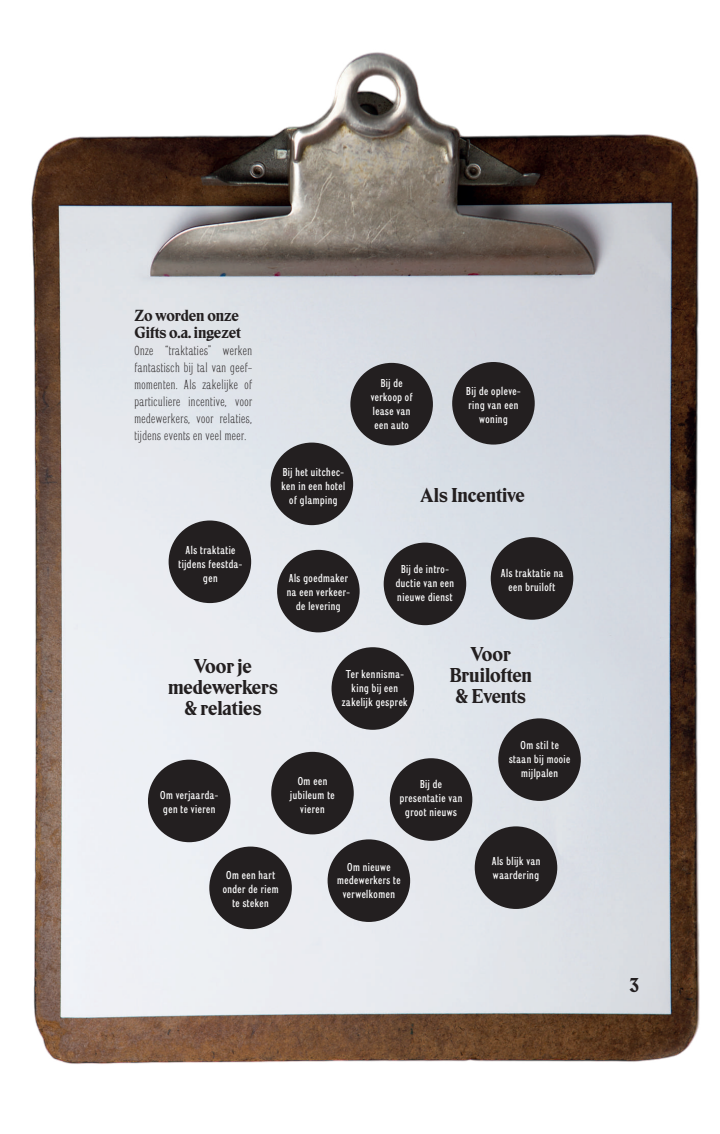
<style>
.page{position:relative;width:720px;height:1134px;background:#fff}
.page>*{position:absolute;margin:0;border:0;box-sizing:border-box;transform-origin:0 0}
.t1{font:20px/21px "Eksell Display Small";letter-spacing:-.01em;color:#231f20;text-align:center}
.t2{font:16px/17px "Eksell Display Small";letter-spacing:-.005em;color:#231f20}
.t3{font:300 12px/17px "Carriage";letter-spacing:.04em;color:#231f20;text-align:justify}
.t4{font:700 10.5px/14px "Carriage";letter-spacing:.05em;color:#fff;text-align:center}
</style>
<div class="page">
<img style="left:189px;top:52px;width:364px;height:1011px">
<img style="left:31px;top:135px;width:158px;height:929px">
<img style="left:553px;top:134px;width:147px;height:928px">
<div style="left:271px;top:443px;width:82px;height:82px;background:#231f20;border-radius:50%"></div>
<div style="left:350px;top:363px;width:83px;height:82px;background:#231f20;border-radius:50%"></div>
<div style="left:384px;top:543px;width:82px;height:82px;background:#231f20;border-radius:50%"></div>
<div style="left:277px;top:550px;width:83px;height:82px;background:#231f20;border-radius:50%"></div>
<div style="left:332px;top:647px;width:82px;height:83px;background:#231f20;border-radius:50%"></div>
<div style="left:491px;top:537px;width:82px;height:83px;background:#231f20;border-radius:50%"></div>
<div style="left:452px;top:362px;width:83px;height:83px;background:#231f20;border-radius:50%"></div>
<div style="left:148px;top:760px;width:83px;height:82px;background:#231f20;border-radius:50%"></div>
<div style="left:498px;top:718px;width:83px;height:83px;background:#231f20;border-radius:50%"></div>
<div style="left:271px;top:752px;width:83px;height:82px;background:#231f20;border-radius:50%"></div>
<div style="left:209px;top:846px;width:83px;height:83px;background:#231f20;border-radius:50%"></div>
<div style="left:169px;top:520px;width:82px;height:83px;background:#231f20;border-radius:50%"></div>
<div style="left:390px;top:758px;width:82px;height:83px;background:#231f20;border-radius:50%"></div>
<div style="left:475px;top:826px;width:82px;height:83px;background:#231f20;border-radius:50%"></div>
<div style="left:328px;top:839px;width:82px;height:83px;background:#231f20;border-radius:50%"></div>
<h2 class="t2" style="left:134px;top:307px;width:108px">Zo worden onze<br>Gifts o.a. ingezet</h2>
<p class="t3" style="left:134px;top:342px;width:119px">Onze “traktaties” werken fantastisch bij tal van geef&shy;momenten. Als zakelijke of particuliere incentive, voor medewerkers, voor relaties, tijdens events en veel meer.</p>
<p class="t4" style="left:179px;top:543px;width:65px">Als traktatie tijdens feestda&shy;gen</p>
<p class="t4" style="left:282px;top:465px;width:65px">Bij het uitchec&shy;ken in een hotel of glamping</p>
<p class="t4" style="left:371px;top:376px;width:43px">Bij de verkoop of lease van een auto</p>
<p class="t4" style="left:466px;top:384px;width:56px">Bij de opleve&shy;ring van een woning</p>
<h1 class="t1" style="left:421px;top:485px;width:106px">Als Incentive</h1>
<p class="t4" style="left:287px;top:571px;width:65px">Als goedmaker na een verkeer&shy;de levering</p>
<p class="t4" style="left:396px;top:562px;width:60px">Bij de intro&shy;ductie van een nieuwe dienst</p>
<p class="t4" style="left:501px;top:566px;width:64px">Als traktatie na een bruiloft</p>
<h1 class="t1" style="left:168px;top:656px;width:111px">Voor je medewerkers &amp; relaties</h1>
<p class="t4" style="left:160px;top:788px;width:60px;text-align:left">Om verjaarda&shy;gen te vieren</p>
<p class="t4" style="left:342px;top:667px;width:67px">Ter kennisma&shy;king bij een zakelijk gesprek</p>
<h1 class="t1" style="left:449px;top:644px;width:84px">Voor<br>Bruiloften &amp; Events</h1>
<p class="t4" style="left:290px;top:774px;width:46px">Om een jubileum te vieren</p>
<p class="t4" style="left:400px;top:777px;width:64px">Bij de presentatie van groot nieuws</p>
<p class="t4" style="left:509px;top:738px;width:63px">Om stil te staan bij mooie mijlpalen</p>
<p class="t4" style="left:223px;top:869px;width:57px">Om een hart onder de riem te steken</p>
<p class="t4" style="left:337px;top:860px;width:65px">Om nieuwe medewerkers te verwelkomen</p>
<p class="t4" style="left:492px;top:854px;width:50px;text-align:left">Als blijk van waardering</p>
<h1 class="t1" style="left:629px;top:974px;width:11px">3</h1>
</div>
